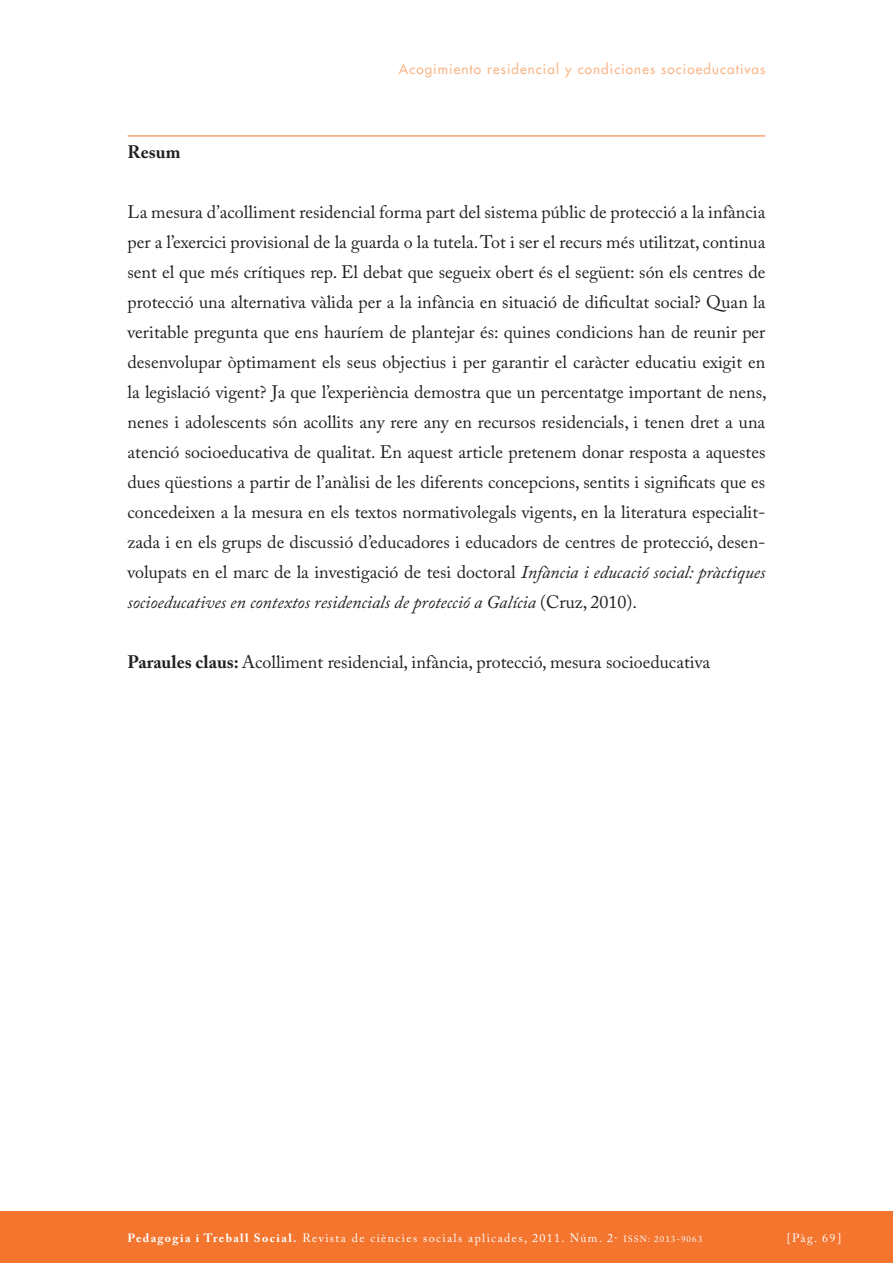
<style>
.page{position:relative;width:893px;height:1263px;background:#fff}
.page>*{position:absolute;margin:0;border:0;box-sizing:border-box;transform-origin:0 0}
.TEXT_COMU{font:18px/30px "Adobe Caslon Pro";color:#231f20;text-align:justify}
.titols_resums_abstra{font:700 18px "Adobe Caslon Pro";color:#231f20}
.t1{font:13.5px "Futura";letter-spacing:.08em;color:#fab689}
.t2{font:12px "Adobe Caslon Pro";letter-spacing:.115em;color:#fff}
.s1{font-style:italic}
.s2{font-weight:700}
.s3{font-size:9px}
</style>
<div class="page">
<div style="left:0;top:1212px;width:893px;height:51px;background:#f3752e"></div>
<hr style="left:128px;top:136px;width:637px;height:1px;background:#f3752e">
<p class="titols_resums_abstra" style="left:128px;top:141px;width:54px">Resum</p>
<p class="t1" style="left:399px;top:61px;width:368px">Acogimiento residencial y condiciones socioeducativas</p>
<p class="TEXT_COMU" style="left:128px;top:196px;width:641px">La mesura d’acolliment residencial forma part del sistema públic de protecció a la infància per a l’exercici provisional de la guarda o la tutela. Tot i ser el recurs més utilitzat, continua sent el que més crítiques rep. El debat que segueix obert és el següent: són els centres de protecció una alternativa vàlida per a la infància en situació de dificultat social? Quan la veritable pregunta que ens hauríem de plantejar és: quines condicions han de reunir per desenvolupar òptimament els seus objectius i per garantir el caràcter educatiu exigit en la legislació vigent? Ja que l’experiència demostra que un percentatge important de nens, nenes i adolescents són acollits any rere any en recursos residencials, i tenen dret a una atenció socioeducativa de qualitat. En aquest article pretenem donar resposta a aquestes dues qüestions a partir de l’anàlisi de les diferents concepcions, sentits i significats que es concedeixen a la mesura en els textos normativolegals vigents, en la literatura especialit&shy;zada i en els grups de discussió d’educadores i educadors de centres de protecció, desen&shy;volupats en el marc de la investigació de tesi doctoral <span class="s1">Infància i educació social: pràctiques socioeducatives en contextos residencials de protecció a Galícia</span> (Cruz, 2010).</p>
<p class="TEXT_COMU" style="left:128px;top:646px;width:584px"><span class="s2">Paraules claus:</span> Acolliment residencial, infància, protecció, mesura socioeducativa</p>
<p class="t2" style="left:128px;top:1231px;width:576px"><span class="s2">Pedagogia i Treball Social.</span> Revista de ciències socials aplicades, 2011. Núm. 2· <span class="s3">ISSN: 2013-9063</span></p>
<p class="t2" style="left:787px;top:1231px;width:56px">[Pàg. 69]</p>
</div>
